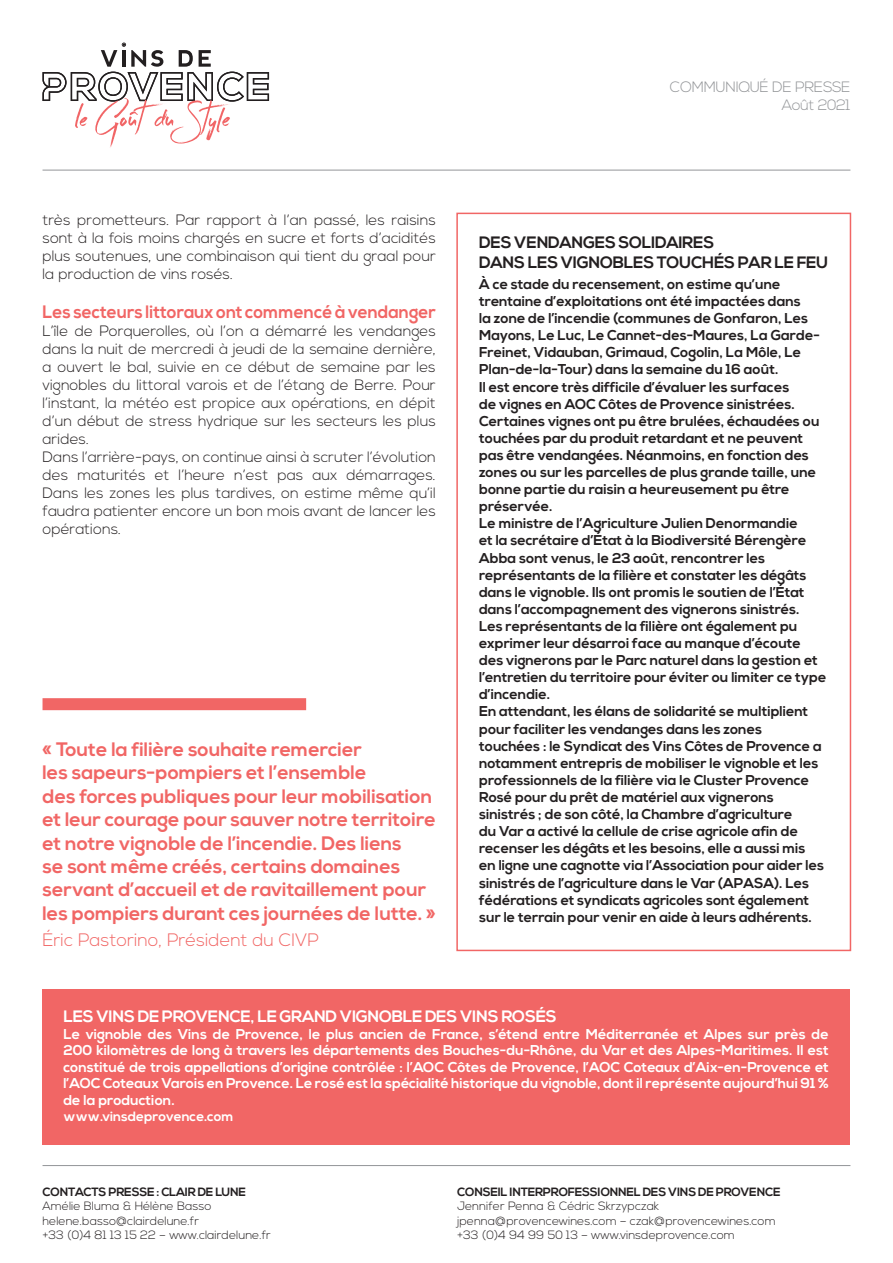
<style>
.page{position:relative;width:893px;height:1263px;background:#fff}
.page>*{position:absolute;margin:0;border:0;box-sizing:border-box;transform-origin:0 0}
.t1{font:700 19.5px/23.4px "Nexa";color:#f16665}
.t2{font:700 18px "Nexa";color:#f16665;scale:.95 1}
.t3{font:300 18px "Nexa";color:#f16665}
.t4{font:700 16.5px "Nexa";letter-spacing:-.02em;color:#231f20}
.t5{font:700 16.5px "Nexa";letter-spacing:-.02em;color:#fff}
.t6{font:300 15px/18px "Nexa";color:#231f20;text-align:justify}
.t7{font:300 15px "Nexa";letter-spacing:-.025em;color:#939598}
.t8{font:700 14.25px/17.1px "Nexa";color:#231f20}
.t9{font:700 14.25px/16.5px "Nexa";color:#fff;text-align:justify}
.t10{font:700 13.5px "Nexa";color:#fff}
.t11{font:300 12px "Nexa";color:#231f20}
.t12{font:700 12px "Nexa";letter-spacing:-.02em;color:#231f20}
</style>
<div class="page">
<div style="left:42px;top:989px;width:808px;height:155px;background:#f16665"></div>
<hr style="left:43px;top:170px;width:807px;height:1px;background:#939598">
<hr style="left:43px;top:1165px;width:807px;height:1px;background:#939598">
<svg style="left:43px;top:43px;width:226px;height:105px"></svg>
<div style="left:456px;top:213px;width:395px;height:738px;border:2px solid #f16665"></div>
<div style="left:43px;top:698px;width:263px;height:12px;background:#f16665"></div>
<p class="t6" style="left:43px;top:211px;width:395px">très prometteurs. Par rapport à l’an passé, les raisins sont à la fois moins chargés en sucre et forts d’acidités plus soutenues, une combinaison qui tient du graal pour la production de vins rosés.</p>
<p class="t2" style="left:43px;top:302px;width:416px">Les secteurs littoraux ont commencé à vendanger</p>
<p class="t6" style="left:43px;top:323px;width:395px">L’île de Porquerolles, où l’on a démarré les vendanges dans la nuit de mercredi à jeudi de la semaine dernière, a ouvert le bal, suivie en ce début de semaine par les vignobles du littoral varois et de l’étang de Berre. Pour l’instant, la météo est propice aux opérations, en dépit d’un début de stress hydrique sur les secteurs les plus arides.</p>
<p class="t6" style="left:43px;top:449px;width:395px">Dans l’arrière-pays, on continue ainsi à scruter l’évolution des maturités et l’heure n’est pas aux démarrages.<br>Dans les zones les plus tardives, on estime même qu’il faudra patienter encore un bon mois avant de lancer les opérations.</p>
<p class="t1" style="left:43px;top:738px;width:321px">« Toute la filière souhaite remercier</p>
<p class="t1" style="left:43px;top:762px;width:325px">les sapeurs-pompiers et l’ensemble</p>
<p class="t1" style="left:43px;top:785px;width:395px">des forces publiques pour leur mobilisation et leur courage pour sauver notre territoire et notre vignoble de l’incendie. Des liens<br>se sont même créés, certains domaines servant d’accueil et de ravitaillement pour les pompiers durant ces journées de lutte. »</p>
<p class="t3" style="left:43px;top:929px;width:278px">Éric Pastorino, Président du CIVP</p>
<p class="t7" style="left:670px;top:78px;width:182px">COMMUNIQUÉ DE PRESSE</p>
<p class="t7" style="left:782px;top:96px;width:70px">Août 2021</p>
<p class="t4" style="left:479px;top:233px;width:237px">DES VENDANGES SOLIDAIRES</p>
<p class="t4" style="left:479px;top:252px;width:351px">DANS LES VIGNOBLES TOUCHÉS PAR LE FEU</p>
<p class="t8" style="left:479px;top:276px;width:342px">À ce stade du recensement, on estime qu’une trentaine d’exploitations ont été impactées dans<br>la zone de l’incendie (communes de Gonfaron, Les Mayons, Le Luc, Le Cannet-des-Maures, La Garde-Freinet, Vidauban, Grimaud, Cogolin, La Môle, Le Plan-de-la-Tour) dans la semaine du 16 août.</p>
<p class="t8" style="left:479px;top:379px;width:342px">Il est encore très difficile d’évaluer les surfaces<br>de vignes en AOC Côtes de Provence sinistrées.<br>Certaines vignes ont pu être brulées, échaudées ou touchées par du produit retardant et ne peuvent pas être vendangées. Néanmoins, en fonction des zones ou sur les parcelles de plus grande taille, une bonne partie du raisin a heureusement pu être préservée.</p>
<p class="t8" style="left:479px;top:515px;width:349px">Le ministre de l’Agriculture Julien Denormandie<br>et la secrétaire d’État à la Biodiversité Bérengère Abba sont venus, le 23 août, rencontrer les représentants de la filière et constater les dégâts dans le vignoble. Ils ont promis le soutien de l’État dans l’accompagnement des vignerons sinistrés.<br>Les représentants de la filière ont également pu exprimer leur désarroi face au manque d’écoute des vignerons par le Parc naturel dans la gestion et l’entretien du territoire pour éviter ou limiter ce type d’incendie.</p>
<p class="t8" style="left:479px;top:703px;width:346px">En attendant, les élans de solidarité se multiplient pour faciliter les vendanges dans les zones touchées : le Syndicat des Vins Côtes de Provence a notamment entrepris de mobiliser le vignoble et les professionnels de la filière via le Cluster Provence Rosé pour du prêt de matériel aux vignerons sinistrés ; de son côté, la Chambre d’agriculture<br>du Var a activé la cellule de crise agricole afin de recenser les dégâts et les besoins, elle a aussi mis en ligne une cagnotte via l’Association pour aider les sinistrés de l’agriculture dans le Var (APASA). Les fédérations et syndicats agricoles sont également sur le terrain pour venir en aide à leurs adhérents.</p>
<p class="t5" style="left:63px;top:1007px;width:495px">LES VINS DE PROVENCE, LE GRAND VIGNOBLE DES VINS ROSÉS</p>
<p class="t9" style="left:63px;top:1026px;width:767px">Le vignoble des Vins de Provence, le plus ancien de France, s’étend entre Méditerranée et Alpes sur près de 200 kilomètres de long à travers les départements des Bouches-du-Rhône, du Var et des Alpes-Maritimes. Il est constitué de trois appellations d’origine contrôlée : l’AOC Côtes de Provence, l’AOC Coteaux d’Aix-en-Provence et l’AOC Coteaux Varois en Provence. Le rosé est la spécialité historique du vignoble, dont il représente aujourd’hui 91 % de la production.</p>
<p class="t10" style="left:63px;top:1109px;width:172px">www.vinsdeprovence.com</p>
<p class="t12" style="left:43px;top:1185px;width:205px">CONTACTS PRESSE : CLAIR DE LUNE</p>
<p class="t11" style="left:43px;top:1199px;width:170px">Amélie Bluma &amp; Hélène Basso</p>
<p class="t11" style="left:43px;top:1213px;width:158px">helene.basso@clairdelune.fr</p>
<p class="t11" style="left:43px;top:1228px;width:230px">+33 (0)4 81 13 15 22 – www.clairdelune.fr</p>
<p class="t12" style="left:457px;top:1185px;width:325px">CONSEIL INTERPROFESSIONNEL DES VINS DE PROVENCE</p>
<p class="t11" style="left:457px;top:1199px;width:204px">Jennifer Penna &amp; Cédric Skrzypczak</p>
<p class="t11" style="left:457px;top:1213px;width:320px">jpenna@provencewines.com – czak@provencewines.com</p>
<p class="t11" style="left:457px;top:1228px;width:279px">+33 (0)4 94 99 50 13 – www.vinsdeprovence.com</p>
</div>
